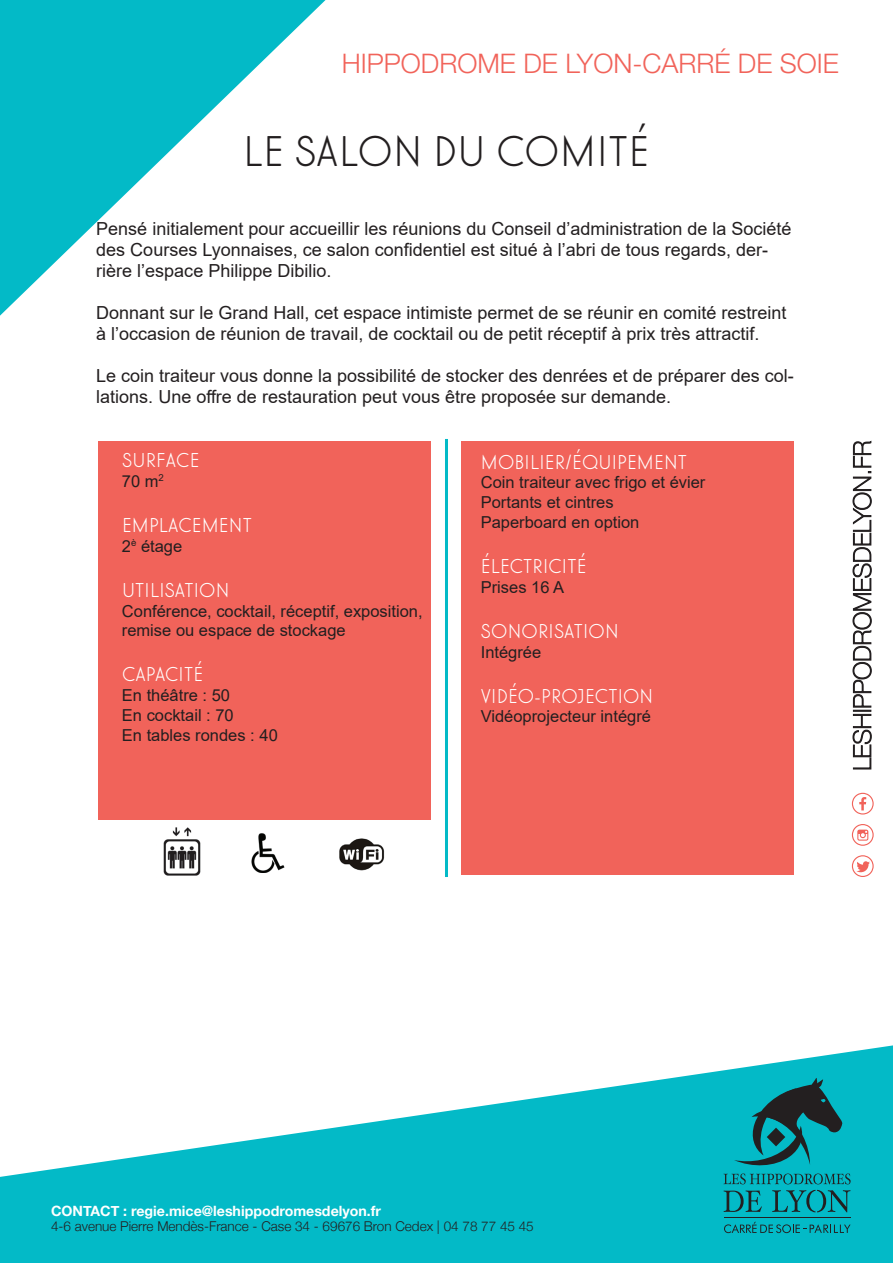
<style>
.page{position:relative;width:893px;height:1263px;background:#fff}
.page>*{position:absolute;margin:0;border:0;box-sizing:border-box;transform-origin:0 0}
.t1{font:45px "Elegant Lux Pro Mager";letter-spacing:.01em;color:#231f20}
.t2{font:300 27px "Helvetica Neue LT Std";color:#f1635a}
.t3{font:21px "Elegant Lux Pro Mager";letter-spacing:.01em;color:#fff}
.t4{font:18px/21px "Arial";color:#231f20}
.t5{font:16.5px/19.8px "Arial";color:#231f20}
.t6{font:700 14.25px "Helvetica Neue";color:#fff}
.t7{font:300 13.5px "Helvetica Neue";color:#231f20}
</style>
<div class="page">
<svg style="left:0;top:1045px;width:893px;height:218px;fill:#03bac7"></svg>
<hr style="left:724px;top:1217px;width:127px;height:1px;background:#231f20">
<svg style="left:724px;top:1190px;width:38px;height:22px"></svg>
<svg style="left:772px;top:1190px;width:78px;height:22px;background:#0b919b"></svg>
<svg style="left:724px;top:1222px;width:126px;height:11px"></svg>
<svg style="left:723px;top:1077px;width:128px;height:107px;background:#0b9099"></svg>
<svg style="left:0;top:0;width:326px;height:316px"></svg>
<div style="left:462px;top:441px;width:332px;height:433px;background:#f1635a"></div>
<div style="left:98px;top:441px;width:333px;height:378px;background:#f1635a"></div>
<hr style="left:445px;top:439px;width:3px;height:438px;background:#03bac7">
<svg style="left:852px;top:793px;width:22px;height:21px"></svg>
<svg style="left:852px;top:855px;width:22px;height:22px"></svg>
<svg style="left:852px;top:824px;width:22px;height:22px"></svg>
<svg style="left:853px;top:441px;width:18px;height:328px"></svg>
<img style="left:339px;top:838px;width:46px;height:33px">
<img style="left:251px;top:833px;width:34px;height:40px">
<img style="left:163px;top:827px;width:38px;height:49px">
<h2 class="t2" style="left:342px;top:47px;width:470px">HIPPODROME DE LYON-CARRÉ DE SOIE</h2>
<h1 class="t1" style="left:243px;top:123px;width:408px">LE SALON DU COMITÉ</h1>
<p class="t4" style="left:96px;top:218px;width:697px">Pensé initialement pour accueillir les réunions du Conseil d’administration de la Société des Courses Lyonnaises, ce salon confidentiel est situé à l’abri de tous regards, der&shy;rière l’espace Philippe Dibilio.</p>
<p class="t4" style="left:96px;top:302px;width:692px">Donnant sur le Grand Hall, cet espace intimiste permet de se réunir en comité restreint à l’occasion de réunion de travail, de cocktail ou de petit réceptif à prix très attractif.</p>
<p class="t4" style="left:96px;top:365px;width:699px">Le coin traiteur vous donne la possibilité de stocker des denrées et de préparer des col&shy;lations. Une offre de restauration peut vous être proposée sur demande.</p>
<p class="t3" style="left:122px;top:447px;width:79px">SURFACE</p>
<p class="t5" style="left:122px;top:471px;width:44px">70 m<sup>2</sup></p>
<p class="t3" style="left:122px;top:512px;width:131px">EMPLACEMENT</p>
<p class="t5" style="left:122px;top:536px;width:62px">2<sup>è</sup> étage</p>
<p class="t3" style="left:122px;top:577px;width:109px">UTILISATION</p>
<p class="t5" style="left:122px;top:601px;width:302px">Conférence, cocktail, réceptif, exposition, remise ou espace de stockage</p>
<p class="t3" style="left:122px;top:661px;width:83px">CAPACITÉ</p>
<p class="t5" style="left:122px;top:685px;width:157px">En théâtre : 50<br>En cocktail : 70<br>En tables rondes : 40</p>
<p class="t3" style="left:481px;top:449px;width:208px">MOBILIER/ÉQUIPEMENT</p>
<p class="t5" style="left:481px;top:472px;width:226px">Coin traiteur avec frigo et évier<br>Portants et cintres<br>Paperboard en option</p>
<p class="t3" style="left:481px;top:553px;width:107px">É LECTRICITÉ</p>
<p class="t5" style="left:481px;top:577px;width:85px">Prises 16 A</p>
<p class="t3" style="left:481px;top:618px;width:139px">SONORISATION</p>
<p class="t5" style="left:481px;top:642px;width:62px">Intégrée</p>
<p class="t3" style="left:481px;top:683px;width:174px">VIDÉO-PROJECTION</p>
<p class="t5" style="left:481px;top:706px;width:172px">Vidéoprojecteur intégré</p>
<p class="t6" style="left:51px;top:1202px;width:332px">CONTACT : regie.mice@leshippodromesdelyon.fr</p>
<p class="t7" style="left:51px;top:1218px;width:484px">4-6 avenue Pierre Mendès-France - Case 34 - 69676 Bron Cedex | 04 78 77 45 45</p>
</div>
